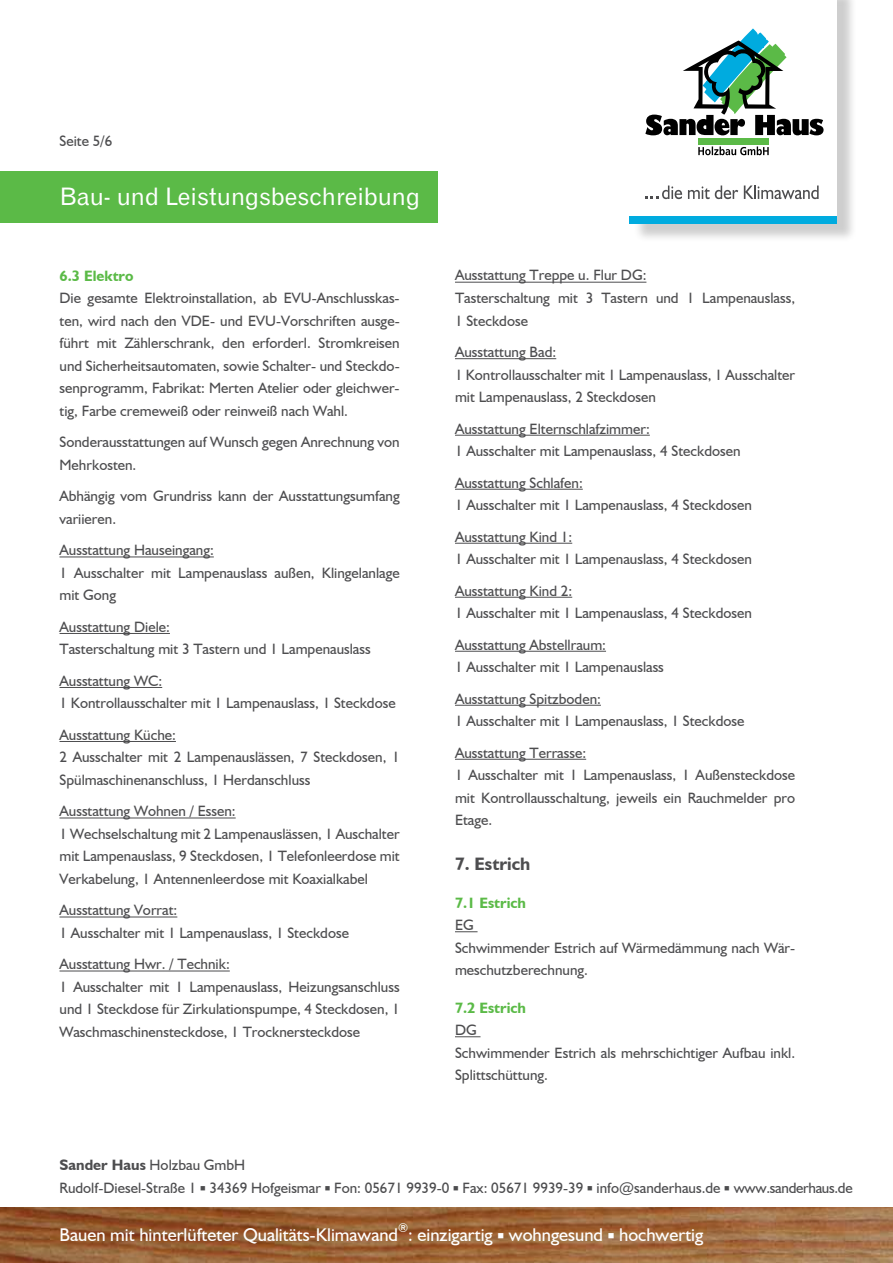
<style>
.page{position:relative;width:893px;height:1263px;background:#fff}
.page>*{position:absolute;margin:0;border:0;box-sizing:border-box;transform-origin:0 0}
.t1{font:24px "Gothic 720 BT Roman B";color:#fff}
.t2{font:18.45px "Humanist 521 BT";color:#fff}
.t3{font:700 18px "Humanist 521 BT";color:#4d4d4f}
.t4{font:15px/22.5px "Humanist 521 BT";color:#4d4d4f}
.t5{font:700 15px "Humanist 521 BT";color:#5bba47}
.t6{font:12.15px "Humanist 521 BT";color:#fff}
.s1{font-weight:700}
</style>
<div class="page">
<div style="left:633px;top:0;width:225px;height:242px;background:#000;opacity:.2"></div>
<div style="left:629px;top:215px;width:208px;height:9px;background:#00abdf"></div>
<div style="left:629px;top:0;width:208px;height:215px;background:#fff"></div>
<svg style="left:698px;top:146px;width:71px;height:9px"></svg>
<div style="left:698px;top:139px;width:71px;height:6px;background:#5bba47"></div>
<svg style="left:645px;top:28px;width:178px;height:107px"></svg>
<svg style="left:646px;top:185px;width:36px;height:14px"></svg>
<svg style="left:688px;top:185px;width:50px;height:14px"></svg>
<svg style="left:744px;top:185px;width:75px;height:14px"></svg>
<img style="left:0;top:1207px;width:893px;height:56px">
<hr style="left:60px;top:556px;width:154px;height:1px;background:#4d4d4f">
<hr style="left:60px;top:633px;width:110px;height:1px;background:#4d4d4f">
<hr style="left:60px;top:687px;width:102px;height:1px;background:#4d4d4f">
<hr style="left:60px;top:741px;width:116px;height:1px;background:#4d4d4f">
<hr style="left:60px;top:817px;width:176px;height:1px;background:#4d4d4f">
<hr style="left:60px;top:916px;width:117px;height:1px;background:#4d4d4f">
<hr style="left:60px;top:970px;width:170px;height:1px;background:#4d4d4f">
<hr style="left:455px;top:282px;width:191px;height:1px;background:#4d4d4f">
<hr style="left:455px;top:358px;width:101px;height:1px;background:#4d4d4f">
<hr style="left:455px;top:435px;width:195px;height:1px;background:#4d4d4f">
<hr style="left:455px;top:489px;width:128px;height:1px;background:#4d4d4f">
<hr style="left:455px;top:543px;width:117px;height:1px;background:#4d4d4f">
<hr style="left:455px;top:597px;width:117px;height:1px;background:#4d4d4f">
<hr style="left:455px;top:651px;width:151px;height:1px;background:#4d4d4f">
<hr style="left:455px;top:705px;width:146px;height:1px;background:#4d4d4f">
<hr style="left:455px;top:759px;width:131px;height:1px;background:#4d4d4f">
<svg style="left:455px;top:931px;width:23px;height:1px"></svg>
<svg style="left:455px;top:1036px;width:25px;height:1px"></svg>
<div style="left:0;top:171px;width:438px;height:52px;background:#5bba47"></div>
<p class="t4" style="left:60px;top:130px;width:54px">Seite 5/6</p>
<h1 class="t1" style="left:60px;top:182px;width:362px">Bau- und Leistungsbeschreibung</h1>
<p class="t5" style="left:60px;top:266px;width:75px">6.3 Elektro</p>
<p class="t4" style="left:60px;top:287px;width:342px;text-align:justify">Die gesamte Elektroinstallation, ab EVU-Anschlusskas&shy;ten, wird nach den VDE- und EVU-Vorschriften ausge&shy;führt mit Zählerschrank, den erforderl. Stromkreisen und Sicherheitsautomaten, sowie Schalter- und Steckdo&shy;senprogramm, Fabrikat: Merten Atelier oder gleichwer&shy;tig, Farbe cremeweiß oder reinweiß nach Wahl.</p>
<p class="t4" style="left:60px;top:431px;width:342px">Sonderausstattungen auf Wunsch gegen Anrechnung von<br>Mehrkosten.</p>
<p class="t4" style="left:60px;top:485px;width:342px">Abhängig vom Grundriss kann der Ausstattungsumfang variieren.</p>
<p class="t4" style="left:60px;top:539px;width:342px">Ausstattung Hauseingang:<br>1 Ausschalter mit Lampenauslass außen, Klingelanlage mit Gong</p>
<p class="t4" style="left:60px;top:615px;width:313px">Ausstattung Diele:<br>Tasterschaltung mit 3 Tastern und 1 Lampenauslass</p>
<p class="t4" style="left:60px;top:669px;width:338px">Ausstattung WC:<br>1 Kontrollausschalter mit 1 Lampenauslass, 1 Steckdose</p>
<p class="t4" style="left:60px;top:723px;width:342px">Ausstattung Küche:<br>2 Ausschalter mit 2 Lampenauslässen, 7 Steckdosen, 1<br>Spülmaschinenanschluss, 1 Herdanschluss</p>
<p class="t4" style="left:60px;top:800px;width:342px">Ausstattung Wohnen / Essen:<br>1 Wechselschaltung mit 2 Lampenauslässen, 1 Auschalter mit Lampenauslass, 9 Steckdosen, 1 Telefonleerdose mit Verkabelung, 1 Antennenleerdose mit Koaxialkabel</p>
<p class="t4" style="left:60px;top:899px;width:291px">Ausstattung Vorrat:<br>1 Ausschalter mit 1 Lampenauslass, 1 Steckdose</p>
<p class="t4" style="left:60px;top:953px;width:342px">Ausstattung Hwr. / Technik:<br>1 Ausschalter mit 1 Lampenauslass, Heizungsanschluss und 1 Steckdose für Zirkulationspumpe, 4 Steckdosen, 1<br>Waschmaschinensteckdose, 1 Trocknersteckdose</p>
<p class="t4" style="left:455px;top:264px;width:342px">Ausstattung Treppe u. Flur DG:<br>Tasterschaltung mit 3 Tastern und 1 Lampenauslass,<br>1 Steckdose</p>
<p class="t4" style="left:455px;top:340px;width:342px">Ausstattung Bad:<br>1 Kontrollausschalter mit 1 Lampenauslass, 1 Ausschalter mit Lampenauslass, 2 Steckdosen</p>
<p class="t4" style="left:455px;top:417px;width:287px">Ausstattung Elternschlafzimmer:<br>1 Ausschalter mit Lampenauslass, 4 Steckdosen</p>
<p class="t4" style="left:455px;top:471px;width:298px">Ausstattung Schlafen:<br>1 Ausschalter mit 1 Lampenauslass, 4 Steckdosen</p>
<p class="t4" style="left:455px;top:525px;width:298px">Ausstattung Kind 1:<br>1 Ausschalter mit 1 Lampenauslass, 4 Steckdosen</p>
<p class="t4" style="left:455px;top:579px;width:298px">Ausstattung Kind 2:<br>1 Ausschalter mit 1 Lampenauslass, 4 Steckdosen</p>
<p class="t4" style="left:455px;top:633px;width:210px">Ausstattung Abstellraum:<br>1 Ausschalter mit 1 Lampenauslass</p>
<p class="t4" style="left:455px;top:687px;width:291px">Ausstattung Spitzboden:<br>1 Ausschalter mit 1 Lampenauslass, 1 Steckdose</p>
<p class="t4" style="left:455px;top:741px;width:342px">Ausstattung Terrasse:<br>1 Ausschalter mit 1 Lampenauslass, 1 Außensteckdose mit Kontrollausschaltung, jeweils ein Rauchmelder pro Etage.</p>
<p class="t3" style="left:455px;top:853px;width:77px">7. Estrich</p>
<p class="t5" style="left:455px;top:893px;width:73px">7.1 Estrich</p>
<p class="t4" style="left:455px;top:913px;width:342px">EG<br>Schwimmender Estrich auf Wärmedämmung nach Wär&shy;meschutzberechnung.</p>
<p class="t5" style="left:455px;top:998px;width:73px">7.2 Estrich</p>
<p class="t4" style="left:455px;top:1018px;width:342px">DG<br>Schwimmender Estrich als mehrschichtiger Aufbau inkl.<br>Splittschüttung.</p>
<p class="t4" style="left:60px;top:1154px;width:795px"><span class="s1">Sander Haus</span> Holzbau GmbH<br>Rudolf-Diesel-Straße 1 ■ 34369 Hofgeismar ■ Fon: 05671 9939-0 ■ Fax: 05671 9939-39 ■ info@sanderhaus.de ■ www.sanderhaus.de</p>
<p class="t2" style="left:60px;top:1223px;width:340px">Bauen mit hinterlüfteter Qualitäts-Klimawand</p>
<p class="t6" style="left:398px;top:1220px;width:12px">®</p>
<p class="t2" style="left:408px;top:1223px;width:297px">: einzigartig ■ wohngesund ■ hochwertig</p>
</div>
